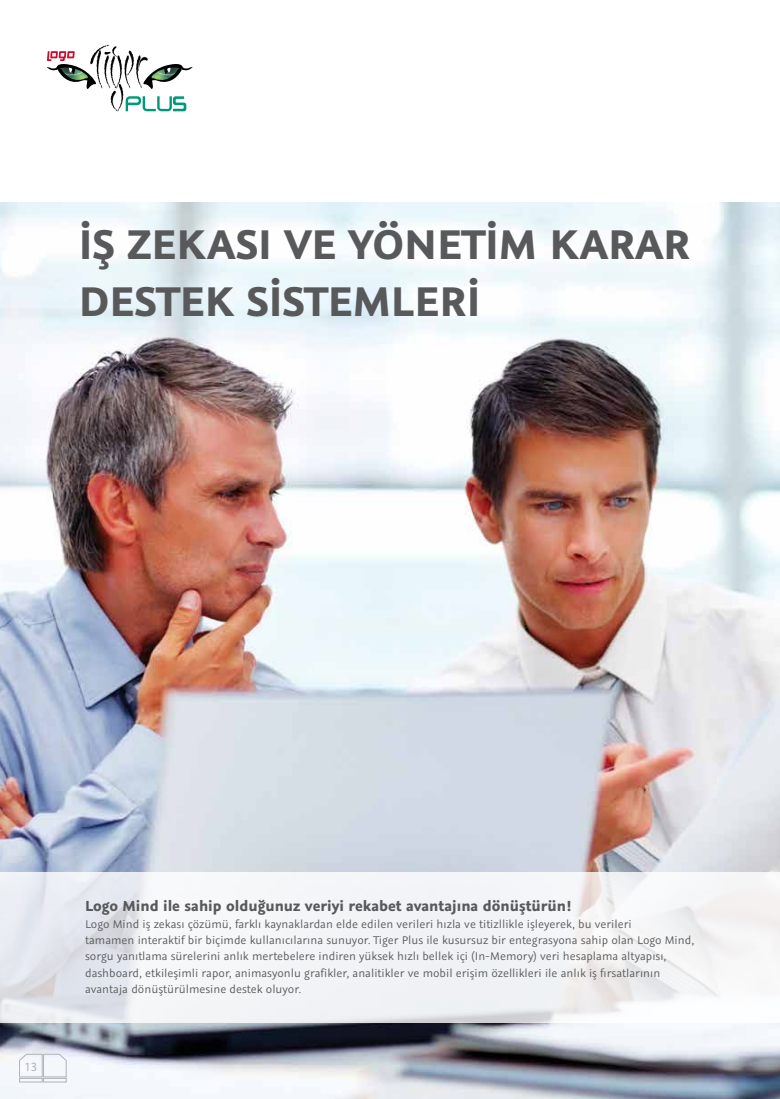
<style>
.page{position:relative;width:780px;height:1099px;background:#fff}
.page>*{position:absolute;margin:0;border:0;box-sizing:border-box;transform-origin:0 0}
.t1{font:700 46.25px/56.2px "Graublau Sans";color:#58595b}
.t2{font:700 16.25px "Graublau Sans";color:#58595b}
.t3{font:12.5px/16.2px "Graublau Sans";color:#58595b}
.t4{font:12.5px "Myriad Pro";color:#b1b4b6}
</style>
<div class="page">
<img style="left:0;top:202px;width:780px;height:896px">
<div style="left:19px;top:1078px;width:23px;height:4px;border:1px solid #b1b4b6"></div>
<svg style="left:19px;top:1053px;width:48px;height:24px"></svg>
<div style="left:43px;top:1078px;width:23px;height:4px;border:1px solid #b1b4b6"></div>
<svg style="left:0;top:872px;width:780px;height:150px;fill:#f2f3f6"></svg>
<svg style="left:47px;top:45px;width:146px;height:66px"></svg>
<h1 class="t1" style="left:79px;top:217px;width:613px">İŞ ZEKASI VE YÖNETİM KARAR<br>DESTEK SİSTEMLERİ</h1>
<p class="t4" style="left:25px;top:1058px;width:14px">13</p>
<h2 class="t2" style="left:85px;top:896px;width:487px">Logo Mind ile sahip olduğunuz veriyi rekabet avantajına dönüştürün!</h2>
<p class="t3" style="left:85px;top:915px;width:610px">Logo Mind iş zekası çözümü, farklı kaynaklardan elde edilen verileri hızla ve titizllikle işleyerek, bu verileri<br>tamamen interaktif bir biçimde kullanıcılarına sunuyor. Tiger Plus ile kusursuz bir entegrasyona sahip olan Logo Mind, sorgu yanıtlama sürelerini anlık mertebelere indiren yüksek hızlı bellek içi (In-Memory) veri hesaplama altyapısı, dashboard, etkileşimli rapor, animasyonlu grafikler, analitikler ve mobil erişim özellikleri ile anlık iş fırsatlarının avantaja dönüştürülmesine destek oluyor.</p>
</div>
